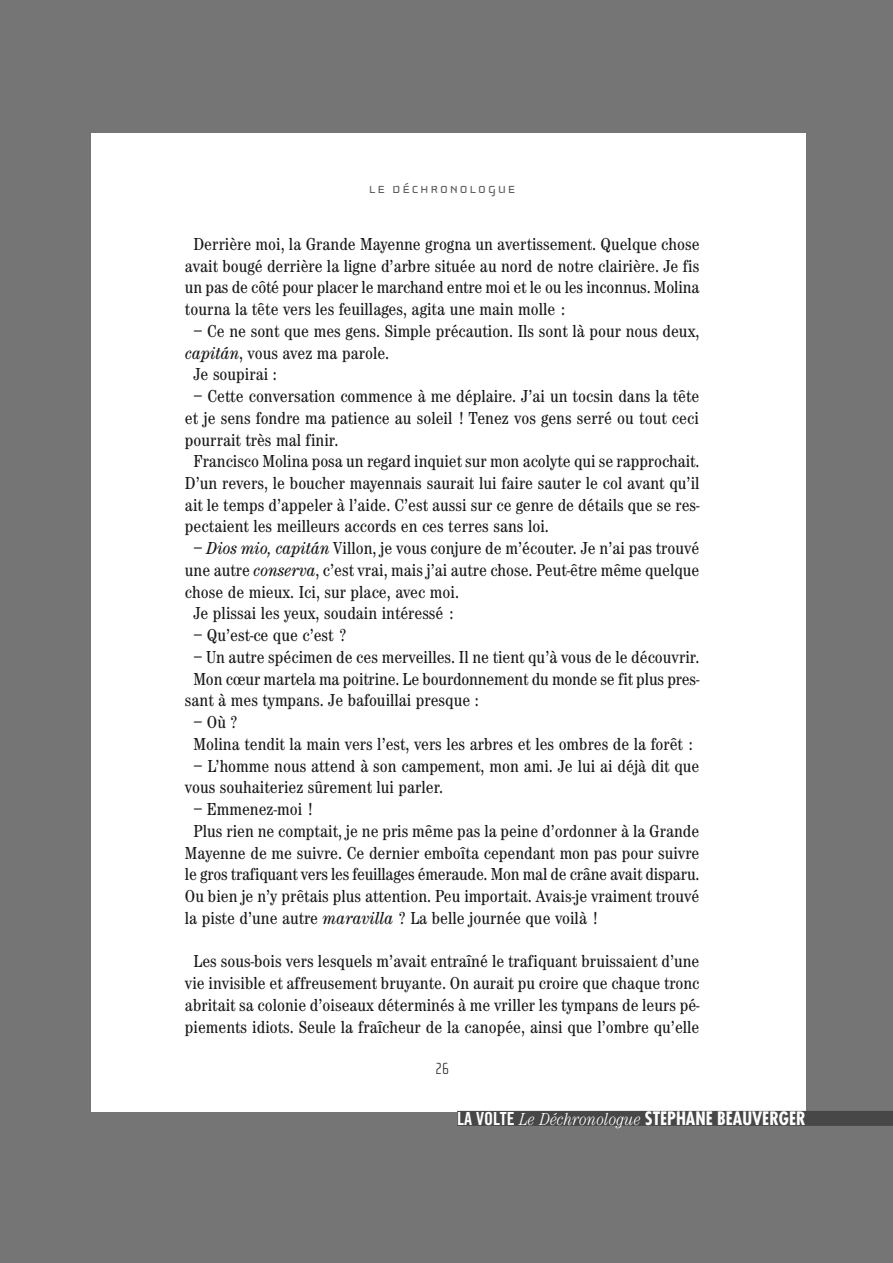
<style>
.page{position:relative;width:893px;height:1263px;background:#757575}
.page>*{position:absolute;margin:0;border:0;box-sizing:border-box;transform-origin:0 0}
.t1{font:condensed 18px/21.8px "Century EF";color:#191919;text-align:justify}
.t2{font:700 condensed 18px "Futura";color:#fff}
.t3{font:100 16.5px "Cholla Sans";color:#191919}
.t4{font:15px "Cholla Unicase";letter-spacing:.15em;color:#5e5e5e}
.s1{font-style:italic}
.s2{font-family:"Trade Gothic Bold Cond Twenty";font-weight:400;font-stretch:normal}
.s3{font-family:"Century EF";font-weight:300;font-style:italic}
</style>
<div class="page">
<div style="left:91px;top:133px;width:715px;height:978px;background:#fff"></div>
<div style="left:457px;top:1111px;width:436px;height:15px;background:#474747"></div>
<p class="t4" style="left:369px;top:179px;width:147px">LE DÉCHRONOLOGUE</p>
<p class="t1" style="left:185px;top:233px;width:516px;text-indent:8px">Derrière moi, la Grande Mayenne grogna un avertissement. Quelque chose avait bougé derrière la ligne d’arbre située au nord de notre clairière. Je fis un pas de côté pour placer le marchand entre moi et le ou les inconnus. Molina tourna la tête vers les feuillages, agita une main molle :</p>
<p class="t1" style="left:193px;top:320px;width:508px">– Ce ne sont que mes gens. Simple précaution. Ils sont là pour nous deux,</p>
<p class="t1" style="left:185px;top:341px;width:206px"><span class="s1">capitán</span>, vous avez ma parole.</p>
<p class="t1" style="left:193px;top:363px;width:85px">Je soupirai :</p>
<p class="t1" style="left:193px;top:385px;width:507px">– Cette conversation commence à me déplaire. J’ai un tocsin dans la tête</p>
<p class="t1" style="left:185px;top:407px;width:515px">et je sens fondre ma patience au soleil ! Tenez vos gens serré ou tout ceci</p>
<p class="t1" style="left:185px;top:428px;width:155px">pourrait très mal finir.</p>
<p class="t1" style="left:193px;top:450px;width:507px">Francisco Molina posa un regard inquiet sur mon acolyte qui se rapprochait.</p>
<p class="t1" style="left:185px;top:472px;width:516px">D’un revers, le boucher mayennais saurait lui faire sauter le col avant qu’il</p>
<p class="t1" style="left:185px;top:494px;width:516px">ait le temps d’appeler à l’aide. C’est aussi sur ce genre de détails que se res-</p>
<p class="t1" style="left:185px;top:515px;width:365px">pectaient les meilleurs accords en ces terres sans loi.</p>
<p class="t1" style="left:193px;top:537px;width:507px">– <span class="s1">Dios mio, capitán</span> Villon, je vous conjure de m’écouter. Je n’ai pas trouvé</p>
<p class="t1" style="left:185px;top:559px;width:516px">une autre <span class="s1">conserva</span>, c’est vrai, mais j’ai autre chose. Peut-être même quelque</p>
<p class="t1" style="left:185px;top:581px;width:276px">chose de mieux. Ici, sur place, avec moi.</p>
<p class="t1" style="left:193px;top:602px;width:261px">Je plissai les yeux, soudain intéressé :</p>
<p class="t1" style="left:193px;top:624px;width:154px">– Qu’est-ce que c’est ?</p>
<p class="t1" style="left:193px;top:646px;width:507px">– Un autre spécimen de ces merveilles. Il ne tient qu’à vous de le découvrir.</p>
<p class="t1" style="left:193px;top:668px;width:507px">Mon cœur martela ma poitrine. Le bourdonnement du monde se fit plus pres-</p>
<p class="t1" style="left:185px;top:689px;width:295px">sant à mes tympans. Je bafouillai presque :</p>
<p class="t1" style="left:193px;top:711px;width:46px">–Où?</p>
<p class="t1" style="left:193px;top:733px;width:501px">Molina tendit la main vers l’est, vers les arbres et les ombres de la forêt :</p>
<p class="t1" style="left:185px;top:755px;width:516px;text-indent:8px">– L’homme nous attend à son campement, mon ami. Je lui ai déjà dit que vous souhaiteriez sûrement lui parler.</p>
<p class="t1" style="left:193px;top:798px;width:121px">– Emmenez-moi !</p>
<p class="t1" style="left:193px;top:820px;width:507px">Plus rien ne comptait, je ne pris même pas la peine d’ordonner à la Grande</p>
<p class="t1" style="left:185px;top:841px;width:516px">Mayenne de me suivre. Ce dernier emboîta cependant mon pas pour suivre</p>
<p class="t1" style="left:185px;top:863px;width:516px">le gros trafiquant vers les feuillages émeraude. Mon mal de crâne avait disparu.</p>
<p class="t1" style="left:185px;top:885px;width:516px">Ou bien je n’y prêtais plus attention. Peu importait. Avais-je vraiment trouvé</p>
<p class="t1" style="left:185px;top:907px;width:414px">la piste d’une autre <span class="s1">maravilla</span> ? La belle journée que voilà !</p>
<p class="t1" style="left:185px;top:950px;width:516px;text-align:center">Les sous-bois vers lesquels m’avait entraîné le trafiquant bruissaient d’une vie invisible et affreusement bruyante. On aurait pu croire que chaque tronc abritait sa colonie d’oiseaux déterminés à me vriller les tympans de leurs pé&shy;piements idiots. Seule la fraîcheur de la canopée, ainsi que l’ombre qu’elle</p>
<p class="t3" style="left:435px;top:1059px;width:15px">26</p>
<p class="t2" style="left:457px;top:1110px;width:350px"><span class="s2">LA VOLTE</span> <span class="s3">Le Déchronologue</span> STÉPHANE BEAUVERGER</p>
</div>
